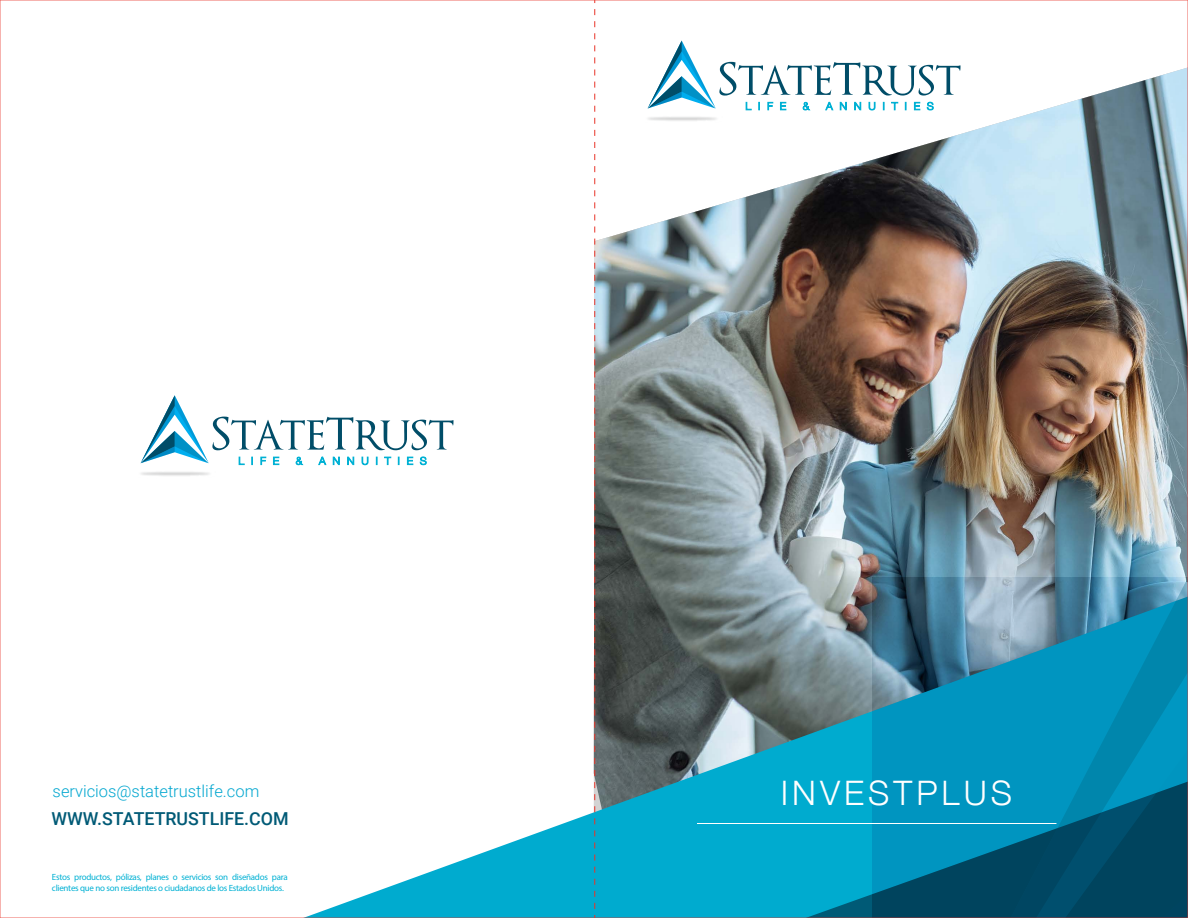
<style>
.page{position:relative;width:1188px;height:918px;background:#fff}
.page>*{position:absolute;margin:0;border:0;box-sizing:border-box;transform-origin:0 0}
.t1{font:300 33.75px "Helvetica Neue";letter-spacing:.12em;color:#fff}
.t2{font:500 17.85px "Roboto";color:#005a76}
.t3{font:300 16.5px "Roboto";color:#03a7d0}
.t4{font:9px/10.8px "Myriad Pro";letter-spacing:-.03em;color:#00b1d4}
</style>
<div class="page">
<img style="left:0;top:0;width:1188px;height:918px">
<hr style="left:697px;top:823px;width:359px;height:1px;background:#fff">
<h3 class="t3" style="left:53px;top:780px;width:208px">servicios@statetrustlife.com</h3>
<h1 class="t1" style="left:781px;top:766px;width:233px">INVESTPLUS</h1>
<h2 class="t2" style="left:51px;top:806px;width:239px">WWW.STATETRUSTLIFE.COM</h2>
<p class="t4" style="left:52px;top:872px;width:237px">Estos productos, pólizas, planes o servicios son diseñados para clientes que no son residentes o ciudadanos de los Estados Unidos.</p>
</div>
